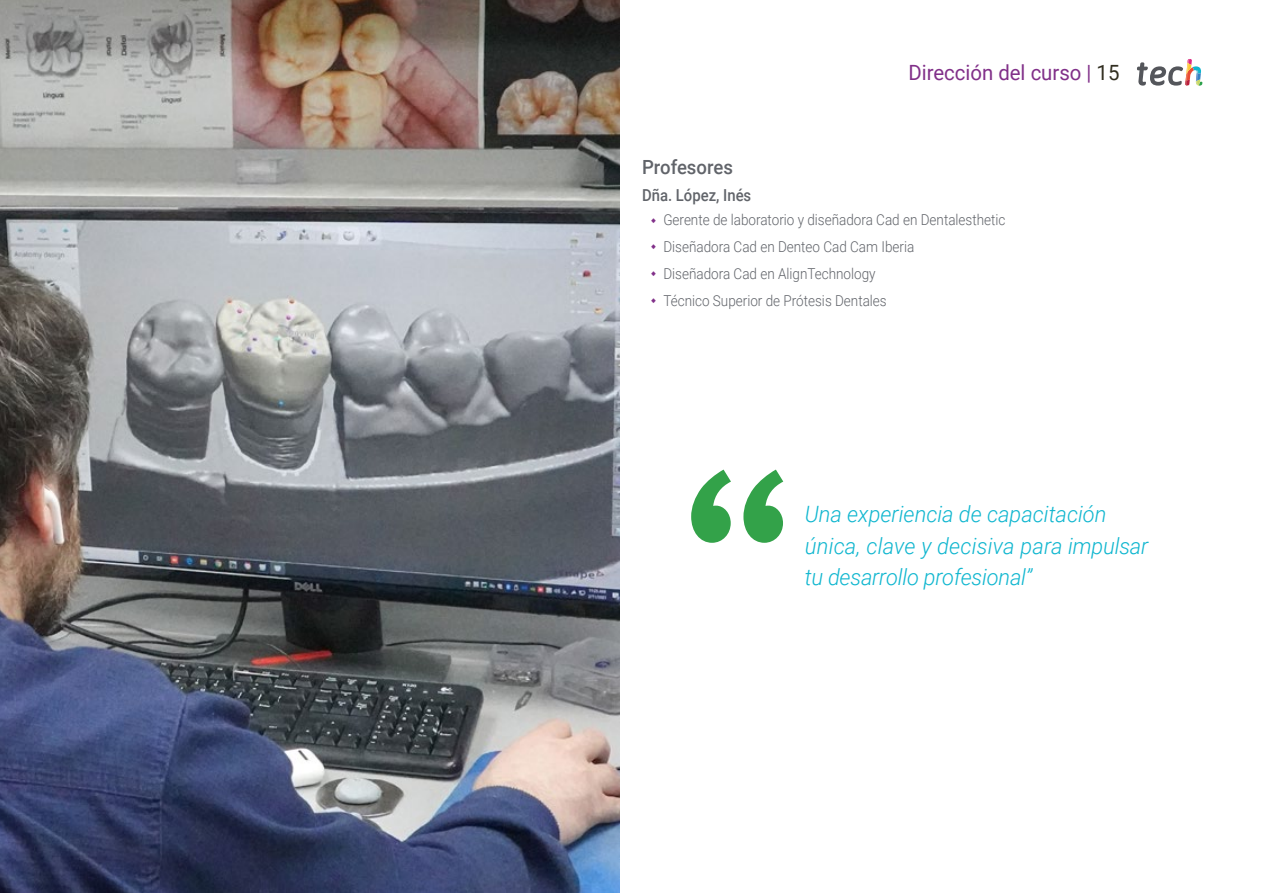
<style>
.page{position:relative;width:1263px;height:893px;background:#fff}
.page>*{position:absolute;margin:0;border:0;box-sizing:border-box;transform-origin:0 0}
.t1{font:italic 300 22.5px/31.5px "Roboto";color:#0fb6cf}
.t2{font:21px "Roboto";color:#813089}
.t3{font:500 19.5px "Roboto";color:#61646a;scale:.95 1}
.t4{font:500 16.5px "Roboto";color:#61646a;scale:.9 1}
.t5{font:300 15px/26.7px "Roboto";color:#61646a;scale:.9 1}
.s1{color:#312e20}
</style>
<div class="page">
<svg style="left:1137px;top:59px;width:65px;height:27px"></svg>
<img style="left:0;top:0;width:620px;height:893px">
<svg style="left:691px;top:470px;width:92px;height:73px"></svg>
<h2 class="t2" style="left:908px;top:57px;width:213px">Dirección del curso | <span class="s1">15</span></h2>
<h3 class="t3" style="left:642px;top:154px;width:97px">Profesores</h3>
<p class="t4" style="left:642px;top:184px;width:123px">Dña. López, Inés</p>
<p class="t5" style="left:663px;top:206px;width:382px">Gerente de laboratorio y diseñadora Cad en Dentalesthetic Diseñadora Cad en Denteo Cad Cam Iberia<br>Diseñadora Cad en AlignTechnology<br>Técnico Superior de Prótesis Dentales</p>
<h1 class="t1" style="left:805px;top:497px;width:345px">Una experiencia de capacitación única, clave y decisiva para impulsar tu desarrollo profesional”</h1>
</div>
